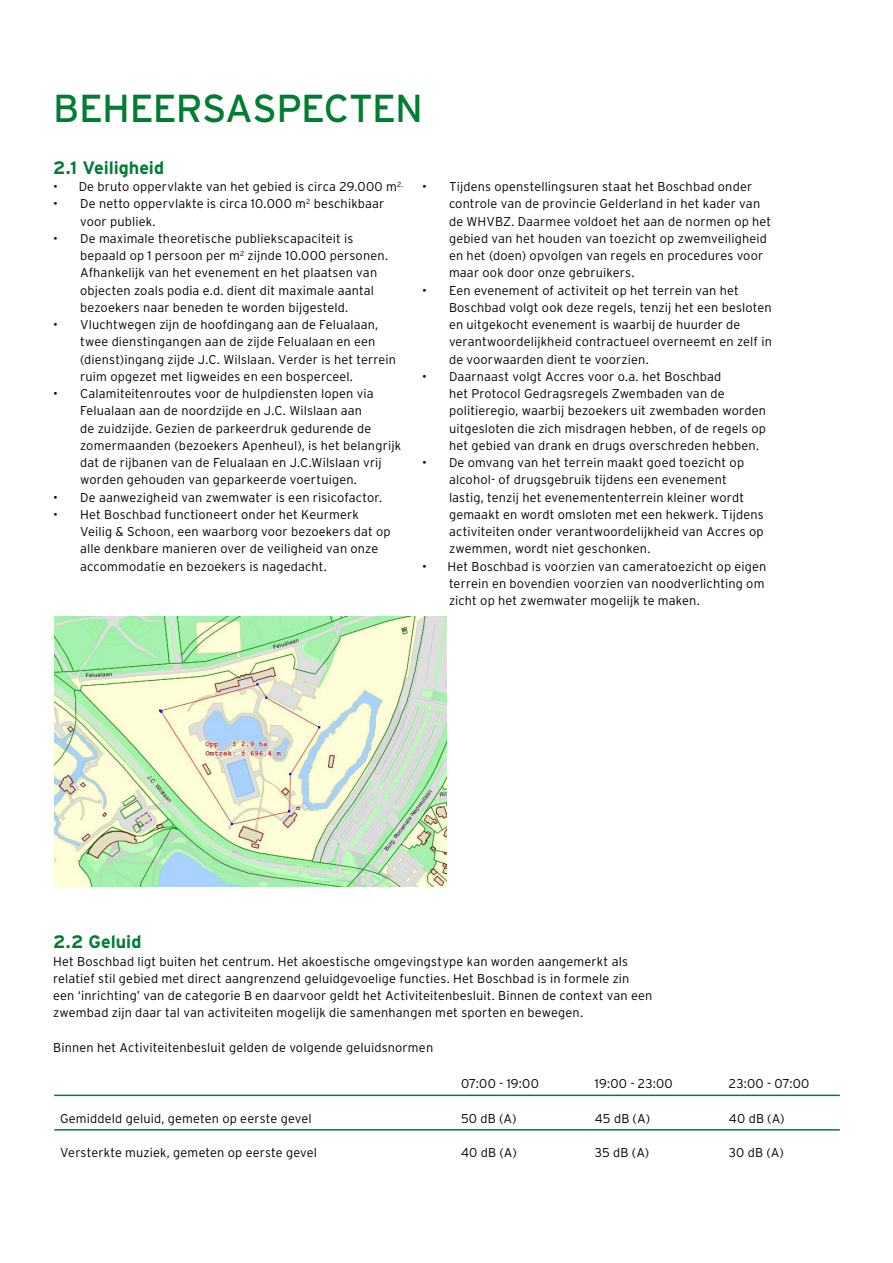
<style>
.page{position:relative;width:893px;height:1263px;background:#fff}
.page>*{position:absolute;margin:0;border:0;box-sizing:border-box;transform-origin:0 0}
._01_Kop{font:39px "Interstate";letter-spacing:-.02em;color:#007d32}
._04_Bodytekst{font:700 18px "Interstate";letter-spacing:-.005em;color:#007d32}
._03_Tussenkop{font:700 18px "Interstate";letter-spacing:-.005em;color:#007d32}
._03_Tussenkop-2{font:300 12.75px/17.2px "Interstate";letter-spacing:.01em;color:#000}
</style>
<div class="page">
<hr style="left:54px;top:1094px;width:401px;height:2px;background:#007d32">
<hr style="left:455px;top:1094px;width:134px;height:2px;background:#007d32">
<hr style="left:589px;top:1094px;width:134px;height:2px;background:#007d32">
<hr style="left:723px;top:1094px;width:117px;height:2px;background:#007d32">
<hr style="left:54px;top:1129px;width:401px;height:1px;background:#007d32">
<hr style="left:455px;top:1129px;width:134px;height:1px;background:#007d32">
<hr style="left:589px;top:1129px;width:134px;height:1px;background:#007d32">
<hr style="left:723px;top:1129px;width:117px;height:1px;background:#007d32">
<img style="left:54px;top:617px;width:392px;height:270px">
<p class="_01_Kop" style="left:53px;top:85px;width:371px">BEHEERSASPECTEN</p>
<p class="_04_Bodytekst" style="left:53px;top:157px;width:112px">2.1 Veiligheid</p>
<p class="_03_Tussenkop-2" style="left:53px;top:178px;width:352px">• De bruto oppervlakte van het gebied is circa 29.000 m<sup>2.</sup></p>
<p class="_03_Tussenkop-2" style="left:80px;top:195px;width:306px;text-indent:-27px">• De netto oppervlakte is circa 10.000 m<sup>2</sup> beschikbaar voor publiek.</p>
<p class="_03_Tussenkop-2" style="left:80px;top:230px;width:309px;text-indent:-27px">• De maximale theoretische publiekscapaciteit is bepaald op 1 persoon per m<sup>2</sup> zijnde 10.000 personen.<br>Afhankelijk van het evenement en het plaatsen van objecten zoals podia e.d. dient dit maximale aantal bezoekers naar beneden te worden bijgesteld.</p>
<p class="_03_Tussenkop-2" style="left:80px;top:316px;width:317px;text-indent:-27px">• Vluchtwegen zijn de hoofdingang aan de Felualaan, twee dienstingangen aan de zijde Felualaan en een (dienst)ingang zijde J.C. Wilslaan. Verder is het terrein ruim opgezet met ligweides en een bosperceel.</p>
<p class="_03_Tussenkop-2" style="left:80px;top:385px;width:322px;text-indent:-27px">• Calamiteitenroutes voor de hulpdiensten lopen via Felualaan aan de noordzijde en J.C. Wilslaan aan<br>de zuidzijde. Gezien de parkeerdruk gedurende de zomermaanden (bezoekers Apenheul), is het belangrijk dat de rijbanen van de Felualaan en J.C.Wilslaan vrij worden gehouden van geparkeerde voertuigen.</p>
<p class="_03_Tussenkop-2" style="left:53px;top:488px;width:330px">• De aanwezigheid van zwemwater is een risicofactor.</p>
<p class="_03_Tussenkop-2" style="left:80px;top:506px;width:312px;text-indent:-27px">• Het Boschbad functioneert onder het Keurmerk Veilig &amp; Schoon, een waarborg voor bezoekers dat op alle denkbare manieren over de veiligheid van onze accommodatie en bezoekers is nagedacht.</p>
<p class="_03_Tussenkop-2" style="left:449px;top:178px;width:324px;text-indent:-27px">• Tijdens openstellingsuren staat het Boschbad onder controle van de provincie Gelderland in het kader van de WHVBZ. Daarmee voldoet het aan de normen op het gebied van het houden van toezicht op zwemveiligheid en het (doen) opvolgen van regels en procedures voor maar ook door onze gebruikers.</p>
<p class="_03_Tussenkop-2" style="left:449px;top:281px;width:324px;text-indent:-27px">• Een evenement of activiteit op het terrein van het Boschbad volgt ook deze regels, tenzij het een besloten en uitgekocht evenement is waarbij de huurder de verantwoordelijkheid contractueel overneemt en zelf in de voorwaarden dient te voorzien.</p>
<p class="_03_Tussenkop-2" style="left:449px;top:368px;width:319px;text-indent:-27px">• Daarnaast volgt Accres voor o.a. het Boschbad<br>het Protocol Gedragsregels Zwembaden van de politieregio, waarbij bezoekers uit zwembaden worden uitgesloten die zich misdragen hebben, of de regels op het gebied van drank en drugs overschreden hebben.</p>
<p class="_03_Tussenkop-2" style="left:449px;top:454px;width:316px;text-indent:-27px">• De omvang van het terrein maakt goed toezicht op alcohol- of drugsgebruik tijdens een evenement lastig, tenzij het evenemententerrein kleiner wordt gemaakt en wordt omsloten met een hekwerk. Tijdens activiteiten onder verantwoordelijkheid van Accres op zwemmen, wordt niet geschonken.</p>
<p class="_03_Tussenkop-2" style="left:449px;top:557px;width:319px;text-indent:-27px">• Het Boschbad is voorzien van cameratoezicht op eigen terrein en bovendien voorzien van noodverlichting om zicht op het zwemwater mogelijk te maken.</p>
<p class="_03_Tussenkop" style="left:53px;top:931px;width:90px">2.2 Geluid</p>
<p class="_03_Tussenkop-2" style="left:53px;top:952px;width:601px">Het Boschbad ligt buiten het centrum. Het akoestische omgevingstype kan worden aangemerkt als relatief stil gebied met direct aangrenzend geluidgevoelige functies. Het Boschbad is in formele zin een ‘inrichting’ van de categorie B en daarvoor geldt het Activiteitenbesluit. Binnen de context van een zwembad zijn daar tal van activiteiten mogelijk die samenhangen met sporten en bewegen.</p>
<p class="_03_Tussenkop-2" style="left:53px;top:1039px;width:382px">Binnen het Activiteitenbesluit gelden de volgende geluidsnormen</p>
<p class="_03_Tussenkop-2" style="left:461px;top:1075px;width:79px">07:00 - 19:00</p>
<p class="_03_Tussenkop-2" style="left:595px;top:1075px;width:79px">19:00 - 23:00</p>
<p class="_03_Tussenkop-2" style="left:729px;top:1075px;width:82px">23:00 - 07:00</p>
<p class="_03_Tussenkop-2" style="left:60px;top:1109px;width:253px">Gemiddeld geluid, gemeten op eerste gevel</p>
<p class="_03_Tussenkop-2" style="left:461px;top:1109px;width:57px">50 dB (A)</p>
<p class="_03_Tussenkop-2" style="left:595px;top:1109px;width:57px">45 dB (A)</p>
<p class="_03_Tussenkop-2" style="left:729px;top:1109px;width:57px">40 dB (A)</p>
<p class="_03_Tussenkop-2" style="left:60px;top:1144px;width:258px">Versterkte muziek, gemeten op eerste gevel</p>
<p class="_03_Tussenkop-2" style="left:461px;top:1144px;width:57px">40 dB (A)</p>
<p class="_03_Tussenkop-2" style="left:595px;top:1144px;width:56px">35 dB (A)</p>
<p class="_03_Tussenkop-2" style="left:729px;top:1144px;width:56px">30 dB (A)</p>
</div>
